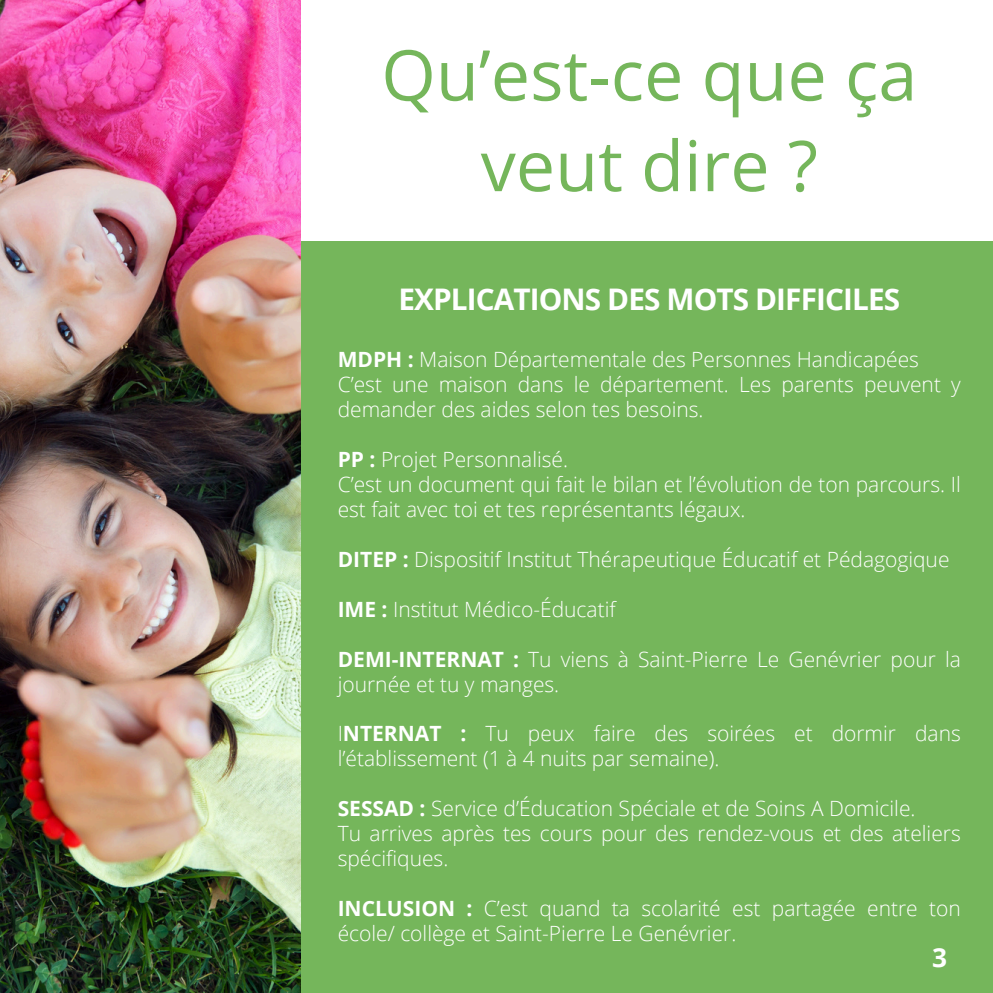
<style>
.page{position:relative;width:993px;height:993px;background:#fff}
.page>*{position:absolute;margin:0;border:0;box-sizing:border-box;transform-origin:0 0}
.t1{font:70px/90.6px "Open Sans";color:#75b65b;text-align:center}
.t2{font:700 29.75px "Open Sans";letter-spacing:-.03em;color:#fff}
.t3{font:700 26.25px "Open Sans";color:#fff}
.t4{font:300 21px/24.8px "Open Sans";color:#fff}
.s1{font-weight:700}
</style>
<div class="page">
<div style="left:290px;top:242px;width:702px;height:750px;background:#75b65b"></div>
<img style="left:0;top:0;width:301px;height:992px">
<p class="t1" style="left:381px;top:28px;width:537px">Qu’est-ce que ça veut dire ?</p>
<p class="t2" style="left:398px;top:278px;width:503px">EXPLICATIONS DES MOTS DIFFICILES</p>
<h1 class="t4" style="left:337px;top:346px;width:582px"><span class="s1">MDPH :</span> Maison Départementale des Personnes Handicapées</h1>
<h2 class="t4" style="left:337px;top:371px;width:624px">C’est une maison dans le département. Les parents peuvent y demander des aides selon tes besoins.</h2>
<p class="t4" style="left:337px;top:446px;width:232px"><span class="s1">PP :</span> Projet Personnalisé.</p>
<p class="t4" style="left:337px;top:471px;width:624px">C’est un document qui fait le bilan et l’évolution de ton parcours. Il est fait avec toi et tes représentants légaux.</p>
<p class="t4" style="left:337px;top:546px;width:613px"><span class="s1">DITEP :</span> Dispositif Institut Thérapeutique Éducatif et Pédagogique</p>
<p class="t4" style="left:337px;top:596px;width:279px"><span class="s1">IME :</span> Institut Médico-Éducatif</p>
<p class="t4" style="left:337px;top:646px;width:624px"><span class="s1">DEMI-INTERNAT :</span> Tu viens à Saint-Pierre Le Genévrier pour la journée et tu y manges.</p>
<p class="t4" style="left:337px;top:720px;width:624px">I<span class="s1">NTERNAT :</span> Tu peux faire des soirées et dormir dans l’établissement (1 à 4 nuits par semaine).</p>
<p class="t4" style="left:337px;top:795px;width:579px"><span class="s1">SESSAD :</span> Service d’Éducation Spéciale et de Soins A Domicile.</p>
<p class="t4" style="left:337px;top:820px;width:624px">Tu arrives après tes cours pour des rendez-vous et des ateliers spécifiques.</p>
<p class="t4" style="left:337px;top:895px;width:624px"><span class="s1">INCLUSION :</span> C’est quand ta scolarité est partagée entre ton école/ collège et Saint-Pierre Le Genévrier.</p>
<p class="t3" style="left:932px;top:938px;width:16px">3</p>
</div>
